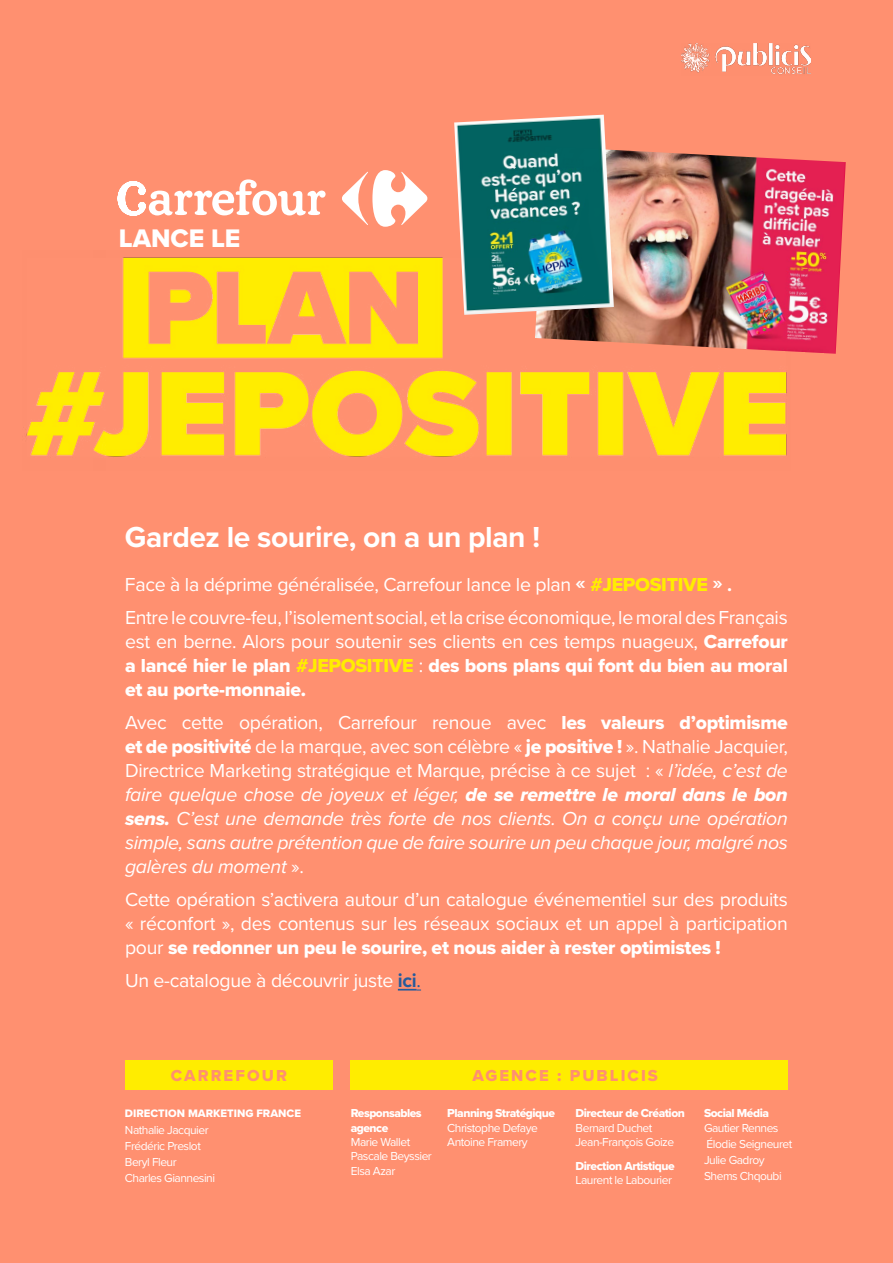
<style>
.page{position:relative;width:893px;height:1263px;background:#ff9070}
.page>*{position:absolute;margin:0;border:0;box-sizing:border-box;transform-origin:0 0}
.t1{font:700 30px "Proxima Nova";letter-spacing:-.015em;color:#fff}
.t2{font:26.4px "Proxima Nova Extrabld";color:#fff}
.t3{font:italic 19.5px/24px "Proxima Nova";letter-spacing:-.015em;color:#fff;text-align:justify}
.t4{font:19.5px/33px "Proxima Nova";letter-spacing:-.015em;color:#fff}
.t5{font:19.5px/24px "Proxima Nova Extrabld";letter-spacing:-.015em;color:#fff}
.t6{font:16.5px "Proxima Nova Extrabld";letter-spacing:.125em;color:#ff9070}
.t7{font:12px/16.2px "Proxima Nova";letter-spacing:-.04em;color:#fff}
.t8{font:12px/14.4px "Proxima Nova Extrabld";letter-spacing:-.04em;color:#fff}
.t9{font:11.25px "Proxima Nova Extrabld";color:#fff}
.s1{font-weight:700}
.s2{font-family:"Proxima Nova Extrabld";color:#ffed00}
.s3{font-family:"Proxima Nova Extrabld"}
.s4{color:#ffed00}
.s5{font-family:"Proxima Nova"}
.s6{font-style:normal}
.s7{font-family:"Proxima Nova Extrabld";font-style:normal}
.s8{font-family:"Proxima Nova Extrabld It";font-style:normal}
.s9{font-weight:700;color:#275b9b}
.s10{color:#275b9b}
</style>
<div class="page">
<svg style="left:398px;top:989px;width:23px;height:1px"></svg>
<svg style="left:342px;top:170px;width:85px;height:57px"></svg>
<svg style="left:118px;top:179px;width:208px;height:37px"></svg>
<img style="left:105px;top:257px;width:682px;height:200px">
<div style="left:351px;top:1060px;width:437px;height:30px;background:#ffed00"></div>
<div style="left:125px;top:1060px;width:208px;height:30px;background:#ffed00"></div>
<img style="left:681px;top:43px;width:129px;height:32px">
<img style="left:26px;top:372px;width:79px;height:84px">
<img style="left:535px;top:150px;width:311px;height:204px">
<img style="left:454px;top:115px;width:160px;height:200px">
<h2 class="t2" style="left:119px;top:218px;width:123px">LANCE LE</h2>
<h1 class="t1" style="left:125px;top:515px;width:417px">Gardez le sourire, on a un plan !</h1>
<p class="t4" style="left:125px;top:567px;width:664px">Face à la déprime généralisée, Carrefour lance le plan <span class="s1">«</span> <span class="s2">#JEPOSITIVE</span> <span class="s1">» .<br></span>Entre le couvre-feu, l’isolement social, et la crise économique, le moral des Français</p>
<p class="t4" style="left:125px;top:624px;width:664px">est en berne. Alors pour soutenir ses clients en ces temps nuageux, <span class="s3">Carrefour</span></p>
<p class="t5" style="left:125px;top:653px;width:664px">a lancé hier le plan <span class="s4">#JEPOSITIVE</span> <span class="s5">:</span> des bons plans qui font du bien au moral et au porte-monnaie.</p>
<p class="t3" style="left:125px;top:709px;width:664px"><span class="s6">Avec cette opération, Carrefour renoue avec</span> <span class="s7">les valeurs d’optimisme et de positivité</span> <span class="s6">de la marque, avec son célèbre «</span> <span class="s7">je positive !</span> <span class="s6">». Nathalie Jacquier, Directrice Marketing stratégique et Marque, précise à ce sujet : «</span> l’idée, c’est de faire quelque chose de joyeux et léger, <span class="s8">de se remettre le moral dans le bon sens.</span> C’est une demande très forte de nos clients. On a conçu une opération simple, sans autre prétention que de faire sourire un peu chaque jour, malgré nos galères du moment <span class="s6">».</span></p>
<p class="t4" style="left:125px;top:887px;width:664px;line-height:24px">Cette opération s’activera autour d’un catalogue événementiel sur des produits « réconfort », des contenus sur les réseaux sociaux et un appel à participation</p>
<p class="t5" style="left:125px;top:935px;width:597px"><span class="s5">pour</span> se redonner un peu le sourire, et nous aider à rester optimistes !</p>
<p class="t4" style="left:125px;top:963px;width:298px">Un e-catalogue à découvrir juste <span class="s9">ici</span><span class="s10">.</span></p>
<p class="t6" style="left:171px;top:1063px;width:118px">CARREFOUR</p>
<p class="t6" style="left:472px;top:1063px;width:187px">AGENCE : PUBLICIS</p>
<p class="t8" style="left:351px;top:1106px;width:72px">Responsables agence</p>
<p class="t7" style="left:351px;top:1134px;width:83px;line-height:14.4px">Marie Wallet<br>Pascale Beyssier<br>Elsa Azar</p>
<p class="t8" style="left:447px;top:1106px;width:109px">Planning Stratégique</p>
<p class="t7" style="left:447px;top:1120px;width:92px;line-height:14.4px">Christophe Defaye<br>Antoine Framery</p>
<p class="t8" style="left:576px;top:1106px;width:111px">Directeur de Création</p>
<p class="t7" style="left:576px;top:1120px;width:100px;line-height:14.4px">Bernard Duchet<br>Jean-François Goize</p>
<p class="t8" style="left:576px;top:1159px;width:100px">Direction Artistique</p>
<p class="t7" style="left:576px;top:1172px;width:98px">Laurent le Labourier</p>
<p class="t9" style="left:125px;top:1104px;width:177px">DIRECTION MARKETING FRANCE</p>
<p class="t7" style="left:125px;top:1121px;width:92px">Nathalie Jacquier<br>Frédéric Preslot<br>Beryl Fleur<br>Charles Giannesini</p>
<p class="t8" style="left:704px;top:1106px;width:66px">Social Média</p>
<p class="t7" style="left:704px;top:1119px;width:90px">Gautier Rennes<br>Élodie Seigneuret<br>Julie Gadroy<br>Shems Chqoubi</p>
</div>
